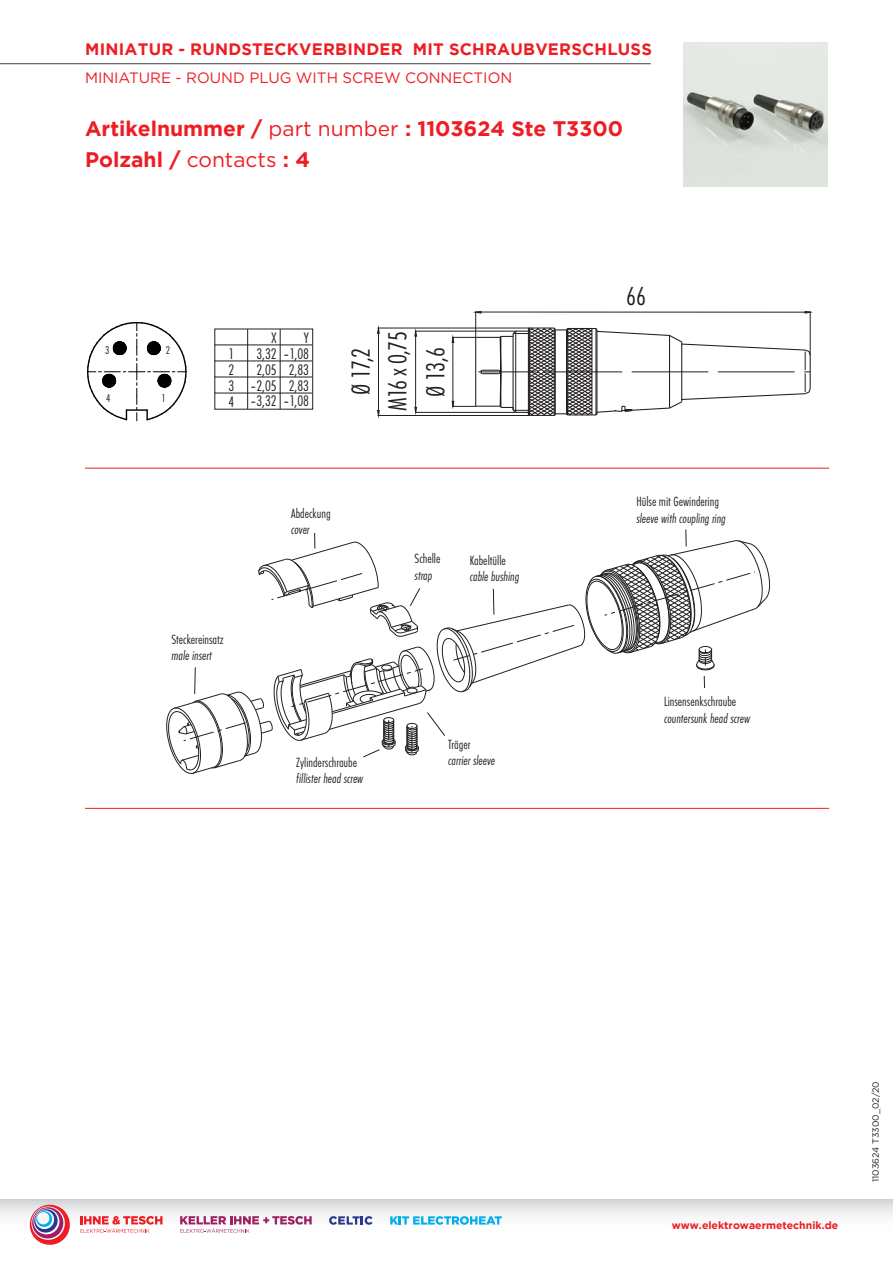
<style>
.page{position:relative;width:893px;height:1263px;background:#fff}
.page>*{position:absolute;margin:0;border:0;box-sizing:border-box;transform-origin:0 0}
.t1{font:300 condensed 27.15px/37.3px "Futura T";letter-spacing:-.035em;color:#231f20;text-align:center}
.Bildinfo-Überschrift{font:700 21px "Gotham";color:#ee1d23}
.t2{font:700 16.5px "Gotham";letter-spacing:.015em;color:#ee1d23}
.t3{font:300 condensed 15.9px/15.9px "Futura T";color:#231f20;text-align:justify}
.t4{font:15px "Gotham";color:#ee1d23}
.t5{font:italic 300 condensed 13.8px/16.5px "Futura T";color:#231f20}
.t6{font:300 condensed 13.8px/16.5px "Futura T";color:#231f20}
.t7{font:300 condensed 11.7px "Futura T";color:#231f20}
.t8{font:700 10.5px "Gotham";color:#ee1d23}
.Bildinfo-Text{font:9px "Gotham";color:#231f20}
.s1{font-weight:400}
.s2{font-style:italic}
.s3{font-style:normal}
</style>
<div class="page">
<svg style="left:0;top:64px;width:650px;height:1px"></svg>
<svg style="left:0;top:1199px;width:893px;height:29px"></svg>
<svg style="left:80px;top:1216px;width:82px;height:17px"></svg>
<svg style="left:30px;top:1205px;width:42px;height:40px"></svg>
<svg style="left:180px;top:1216px;width:132px;height:17px"></svg>
<svg style="left:329px;top:1216px;width:44px;height:9px"></svg>
<svg style="left:390px;top:1216px;width:112px;height:9px"></svg>
<svg style="left:166px;top:529px;width:604px;height:245px"></svg>
<svg style="left:377px;top:311px;width:435px;height:157px"></svg>
<img style="left:683px;top:43px;width:144px;height:144px">
<hr style="left:85px;top:468px;width:744px;height:1px;background:#ee1d23">
<hr style="left:85px;top:808px;width:744px;height:1px;background:#ee1d23">
<hr style="left:247px;top:329px;width:1px;height:80px;background:#231f20">
<hr style="left:280px;top:329px;width:1px;height:80px;background:#231f20">
<hr style="left:214px;top:344px;width:98px;height:1px;background:#231f20">
<hr style="left:214px;top:361px;width:98px;height:1px;background:#231f20">
<hr style="left:214px;top:377px;width:98px;height:1px;background:#231f20">
<hr style="left:214px;top:393px;width:98px;height:1px;background:#231f20">
<svg style="left:87px;top:322px;width:100px;height:99px"></svg>
<p class="t2" style="left:85px;top:39px;width:568px">MINIATUR - RUNDSTECKVERBINDER MIT SCHRAUBVERSCHLUSS</p>
<p class="t4" style="left:85px;top:68px;width:429px">MINIATURE - ROUND PLUG WITH SCREW CONNECTION</p>
<p class="Bildinfo-Überschrift" style="left:85px;top:116px;width:539px">Artikelnummer / <span class="s1">part number</span> : 1103624 Ste T3300</p>
<p class="Bildinfo-Überschrift" style="left:85px;top:148px;width:226px">Polzahl / <span class="s1">contacts</span> : 4</p>
<p class="t7" style="left:105px;top:343px;width:6px">3</p>
<p class="t7" style="left:166px;top:343px;width:6px">2</p>
<p class="t7" style="left:106px;top:391px;width:6px">4</p>
<p class="t7" style="left:161px;top:391px;width:6px">1</p>
<p class="t3" style="left:228px;top:345px;width:7px">1<br>2<br>3<br>4</p>
<p class="t3" style="left:272px;top:329px;width:7px">X</p>
<p class="t3" style="left:256px;top:345px;width:54px">3,32 –1,08</p>
<p class="t3" style="left:256px;top:361px;width:22px">2,05</p>
<p class="t3" style="left:251px;top:377px;width:28px">–2,05</p>
<p class="t3" style="left:251px;top:393px;width:60px">–3,32 –1,08</p>
<p class="t3" style="left:289px;top:321px;width:22px;line-height:31.8px;text-align:right">Y<br>2,83</p>
<p class="t3" style="left:289px;top:377px;width:22px">2,83</p>
<p class="t1" style="left:342px;top:411px;width:81px;rotate:-90deg">Ø 17,2<br>M16 x 0,75<br>Ø 13,6</p>
<p class="t6" style="left:171px;top:631px;width:54px">Steckereinsatz <span class="s2">male insert</span></p>
<p class="t6" style="left:291px;top:504px;width:41px">Abdeckung <span class="s2">cover</span></p>
<p class="t6" style="left:415px;top:550px;width:27px">Schelle <span class="s2">strap</span></p>
<p class="t5" style="left:470px;top:552px;width:51px"><span class="s3">Kabeltülle </span>cable bushing</p>
<p class="t5" style="left:296px;top:754px;width:69px"><span class="s3">Zylinderschraube </span>fillister head screw</p>
<p class="t5" style="left:448px;top:736px;width:48px"><span class="s3">Träger </span>carrier sleeve</p>
<p class="t1" style="left:626px;top:277px;width:21px">66</p>
<p class="t5" style="left:636px;top:493px;width:91px"><span class="s3">Hülse mit Gewindering </span>sleeve with coupling ring</p>
<p class="t5" style="left:664px;top:693px;width:88px"><span class="s3">Linsensenkschraube </span>countersunk head screw</p>
<p class="t8" style="left:672px;top:1219px;width:168px">www.elektrowaermetechnik.de</p>
<p class="Bildinfo-Text" style="left:870px;top:1182px;width:103px;rotate:-90deg">1103624 T3300_02/20</p>
</div>
